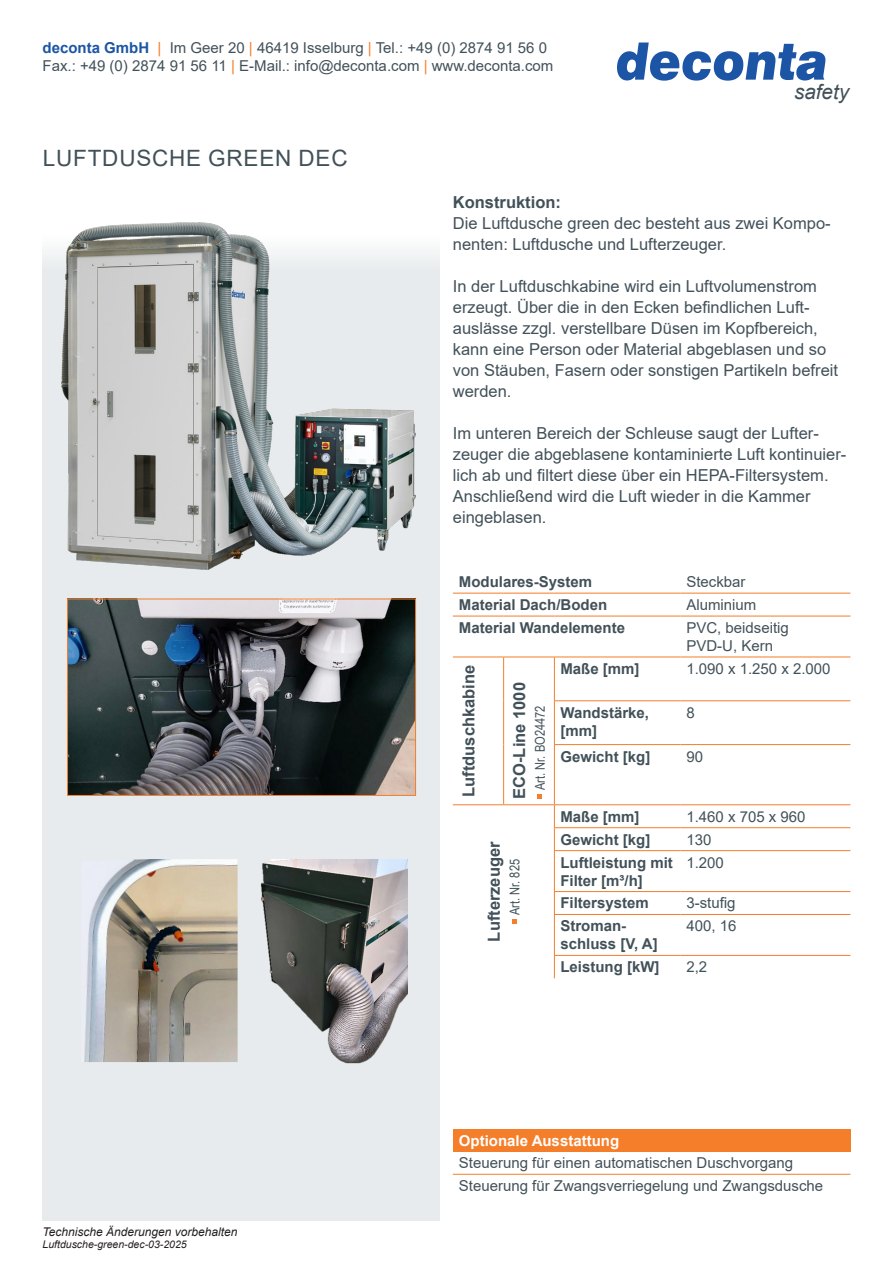
<style>
.page{position:relative;width:893px;height:1263px;background:#fff}
.page>*{position:absolute;margin:0;border:0;box-sizing:border-box;transform-origin:0 0}
.Headline_-_Versalien{font:22.5px "Arial";letter-spacing:.035em;color:#425159}
.t1{font:italic 20.7px "Arial";color:#425159}
.Copy_-_ohne_Aufzählung{font:16.5px/21px "Arial";color:#425159}
.t2{font:700 16.5px "Arial";color:#425159}
.Copy_-_ohne_Aufzählung-2{font:15px/18px "Arial";color:#425159}
.Copy_-_ohne_Aufzählung-3{font:700 15px/18px "Arial";color:#425159}
.Copy_-_ohne_Aufzählung-4{font:700 15px "Arial";color:#fff}
.t3{font:13.5px "Arial Narrow";color:#425159}
.t4{font:italic 12px "Arial";color:#231f20}
.t5{font:italic 10.5px "Arial";color:#231f20}
.s1{font-weight:700;color:#1c55a5}
.s2{color:#f47e2a}
.s3{font-weight:700}
</style>
<div class="page">
<svg style="left:617px;top:43px;width:208px;height:38px"></svg>
<div style="left:43px;top:230px;width:397px;height:990px;background:#e7ebed"></div>
<div style="left:43px;top:196px;width:397px;height:82px;background:#fff"></div>
<hr style="left:453px;top:593px;width:51px;height:1px;background:#f47e2a">
<hr style="left:504px;top:593px;width:50px;height:1px;background:#f47e2a">
<hr style="left:554px;top:593px;width:126px;height:1px;background:#f47e2a">
<hr style="left:680px;top:593px;width:170px;height:1px;background:#f47e2a">
<hr style="left:453px;top:616px;width:51px;height:1px;background:#f47e2a">
<hr style="left:504px;top:616px;width:50px;height:1px;background:#f47e2a">
<hr style="left:554px;top:616px;width:126px;height:1px;background:#f47e2a">
<hr style="left:680px;top:616px;width:170px;height:1px;background:#f47e2a">
<hr style="left:453px;top:657px;width:51px;height:1px;background:#f47e2a">
<hr style="left:504px;top:657px;width:50px;height:1px;background:#f47e2a">
<hr style="left:554px;top:657px;width:126px;height:1px;background:#f47e2a">
<hr style="left:680px;top:657px;width:170px;height:1px;background:#f47e2a">
<hr style="left:453px;top:804px;width:51px;height:1px;background:#f47e2a">
<hr style="left:504px;top:804px;width:50px;height:1px;background:#f47e2a">
<hr style="left:554px;top:700px;width:126px;height:1px;background:#f47e2a">
<hr style="left:680px;top:700px;width:170px;height:1px;background:#f47e2a">
<hr style="left:554px;top:744px;width:126px;height:1px;background:#f47e2a">
<hr style="left:680px;top:744px;width:170px;height:1px;background:#f47e2a">
<hr style="left:554px;top:804px;width:126px;height:1px;background:#f47e2a">
<hr style="left:680px;top:804px;width:170px;height:1px;background:#f47e2a">
<hr style="left:554px;top:827px;width:126px;height:1px;background:#f47e2a">
<hr style="left:680px;top:827px;width:170px;height:1px;background:#f47e2a">
<hr style="left:554px;top:850px;width:126px;height:1px;background:#f47e2a">
<hr style="left:680px;top:850px;width:170px;height:1px;background:#f47e2a">
<hr style="left:554px;top:891px;width:126px;height:1px;background:#f47e2a">
<hr style="left:680px;top:891px;width:170px;height:1px;background:#f47e2a">
<hr style="left:554px;top:914px;width:126px;height:1px;background:#f47e2a">
<hr style="left:680px;top:914px;width:170px;height:1px;background:#f47e2a">
<hr style="left:554px;top:955px;width:126px;height:1px;background:#f47e2a">
<hr style="left:680px;top:955px;width:170px;height:1px;background:#f47e2a">
<hr style="left:503px;top:657px;width:1px;height:44px;background:#f47e2a">
<hr style="left:503px;top:701px;width:1px;height:43px;background:#f47e2a">
<hr style="left:503px;top:744px;width:1px;height:60px;background:#f47e2a">
<hr style="left:554px;top:657px;width:1px;height:43px;background:#f47e2a">
<hr style="left:554px;top:701px;width:1px;height:43px;background:#f47e2a">
<hr style="left:554px;top:745px;width:1px;height:59px;background:#f47e2a">
<svg style="left:554px;top:805px;width:1px;height:45px"></svg>
<hr style="left:554px;top:851px;width:1px;height:40px;background:#f47e2a">
<svg style="left:554px;top:892px;width:1px;height:22px"></svg>
<hr style="left:554px;top:915px;width:1px;height:40px;background:#f47e2a">
<svg style="left:554px;top:956px;width:1px;height:22px"></svg>
<svg style="left:538px;top:794px;width:4px;height:5px"></svg>
<svg style="left:512px;top:920px;width:4px;height:4px"></svg>
<div style="left:453px;top:1129px;width:397px;height:23px;background:#f47e2a"></div>
<hr style="left:453px;top:1174px;width:397px;height:1px;background:#f47e2a">
<img style="left:61px;top:223px;width:354px;height:347px">
<img style="left:69px;top:601px;width:345px;height:193px">
<div style="left:67px;top:599px;width:349px;height:197px;border:1px solid #f47e2a"></div>
<img style="left:260px;top:859px;width:147px;height:205px">
<img style="left:84px;top:859px;width:154px;height:203px">
<p class="Copy_-_ohne_Aufzählung-2" style="left:43px;top:39px;width:512px"><span class="s1">deconta GmbH</span> <span class="s2">|</span> Im Geer 20 <span class="s2">|</span> 46419 Isselburg <span class="s2">|</span> Tel.: +49 (0) 2874 91 56 0<br>Fax.: +49 (0) 2874 91 56 11 <span class="s2">|</span> E-Mail.: info@deconta.com <span class="s2">|</span> www.deconta.com</p>
<p class="Headline_-_Versalien" style="left:43px;top:143px;width:306px">LUFTDUSCHE GREEN DEC</p>
<p class="t1" style="left:794px;top:78px;width:57px">safety</p>
<p class="Copy_-_ohne_Aufzählung" style="left:453px;top:192px;width:379px"><span class="s3">Konstruktion:<br></span>Die Luftdusche green dec besteht aus zwei Kompo&shy;nenten: Luftdusche und Lufterzeuger.</p>
<p class="Copy_-_ohne_Aufzählung" style="left:453px;top:276px;width:387px">In der Luftduschkabine wird ein Luftvolumenstrom erzeugt. Über die in den Ecken befindlichen Luft&shy;auslässe zzgl. verstellbare Düsen im Kopfbereich, kann eine Person oder Material abgeblasen und so von Stäuben, Fasern oder sonstigen Partikeln befreit werden.</p>
<p class="Copy_-_ohne_Aufzählung" style="left:453px;top:423px;width:395px">Im unteren Bereich der Schleuse saugt der Lufter&shy;zeuger die abgeblasene kontaminierte Luft kontinuier&shy;lich ab und filtert diese über ein HEPA-Filtersystem.<br>Anschließend wird die Luft wieder in die Kammer eingeblasen.</p>
<p class="Copy_-_ohne_Aufzählung-3" style="left:459px;top:573px;width:135px">Modulares-System</p>
<p class="Copy_-_ohne_Aufzählung-2" style="left:686px;top:573px;width:61px">Steckbar</p>
<p class="Copy_-_ohne_Aufzählung-3" style="left:459px;top:596px;width:150px">Material Dach/Boden</p>
<p class="Copy_-_ohne_Aufzählung-2" style="left:686px;top:596px;width:72px">Aluminium</p>
<p class="Copy_-_ohne_Aufzählung-3" style="left:459px;top:619px;width:168px">Material Wandelemente</p>
<p class="Copy_-_ohne_Aufzählung-2" style="left:686px;top:619px;width:104px">PVC, beidseitig<br>PVD-U, Kern</p>
<p class="t2" style="left:457px;top:797px;width:134px;rotate:-90deg">Luftduschkabine</p>
<p class="Copy_-_ohne_Aufzählung-3" style="left:560px;top:660px;width:81px">Maße [mm]</p>
<p class="Copy_-_ohne_Aufzählung-2" style="left:686px;top:659px;width:146px">1.090 x 1.250 x 2.000</p>
<p class="Copy_-_ohne_Aufzählung-3" style="left:560px;top:704px;width:90px">Wandstärke, [mm]</p>
<p class="Copy_-_ohne_Aufzählung-2" style="left:686px;top:703px;width:10px">8</p>
<p class="Copy_-_ohne_Aufzählung-3" style="left:560px;top:747px;width:92px">Gewicht [kg]</p>
<p class="Copy_-_ohne_Aufzählung-2" style="left:686px;top:747px;width:18px">90</p>
<p class="t2" style="left:508px;top:799px;width:118px;rotate:-90deg">ECO-Line 1000</p>
<p class="t3" style="left:530px;top:790px;width:86px;rotate:-90deg">Art. Nr. BO24472</p>
<p class="t2" style="left:482px;top:941px;width:102px;rotate:-90deg">Lufterzeuger</p>
<p class="t3" style="left:505px;top:915px;width:57px;rotate:-90deg">Art. Nr. 825</p>
<p class="Copy_-_ohne_Aufzählung-3" style="left:560px;top:808px;width:81px">Maße [mm]</p>
<p class="Copy_-_ohne_Aufzählung-2" style="left:686px;top:807px;width:121px">1.460 x 705 x 960</p>
<p class="Copy_-_ohne_Aufzählung-3" style="left:560px;top:830px;width:92px">Gewicht [kg]</p>
<p class="Copy_-_ohne_Aufzählung-2" style="left:686px;top:830px;width:27px">130</p>
<p class="Copy_-_ohne_Aufzählung-3" style="left:560px;top:853px;width:114px">Luftleistung mit<br>Filter [m³/h]</p>
<p class="Copy_-_ohne_Aufzählung-2" style="left:686px;top:853px;width:39px">1.200</p>
<p class="Copy_-_ohne_Aufzählung-3" style="left:560px;top:894px;width:90px">Filtersystem</p>
<p class="Copy_-_ohne_Aufzählung-2" style="left:686px;top:894px;width:51px">3-stufig</p>
<p class="Copy_-_ohne_Aufzählung-3" style="left:560px;top:917px;width:99px">Stroman&shy;schluss [V, A]</p>
<p class="Copy_-_ohne_Aufzählung-2" style="left:686px;top:917px;width:52px">400, 16</p>
<p class="Copy_-_ohne_Aufzählung-3" style="left:560px;top:958px;width:101px">Leistung [kW]</p>
<p class="Copy_-_ohne_Aufzählung-2" style="left:686px;top:958px;width:22px">2,2</p>
<p class="t4" style="left:43px;top:1223px;width:196px">Technische Änderungen vorbehalten</p>
<p class="t5" style="left:43px;top:1238px;width:146px">Luftdusche-green-dec-03-2025</p>
<p class="Copy_-_ohne_Aufzählung-4" style="left:459px;top:1130px;width:162px">Optionale Ausstattung</p>
<p class="Copy_-_ohne_Aufzählung-2" style="left:459px;top:1154px;width:336px">Steuerung für einen automatischen Duschvorgang</p>
<p class="Copy_-_ohne_Aufzählung-2" style="left:459px;top:1177px;width:366px">Steuerung für Zwangsverriegelung und Zwangsdusche</p>
</div>
